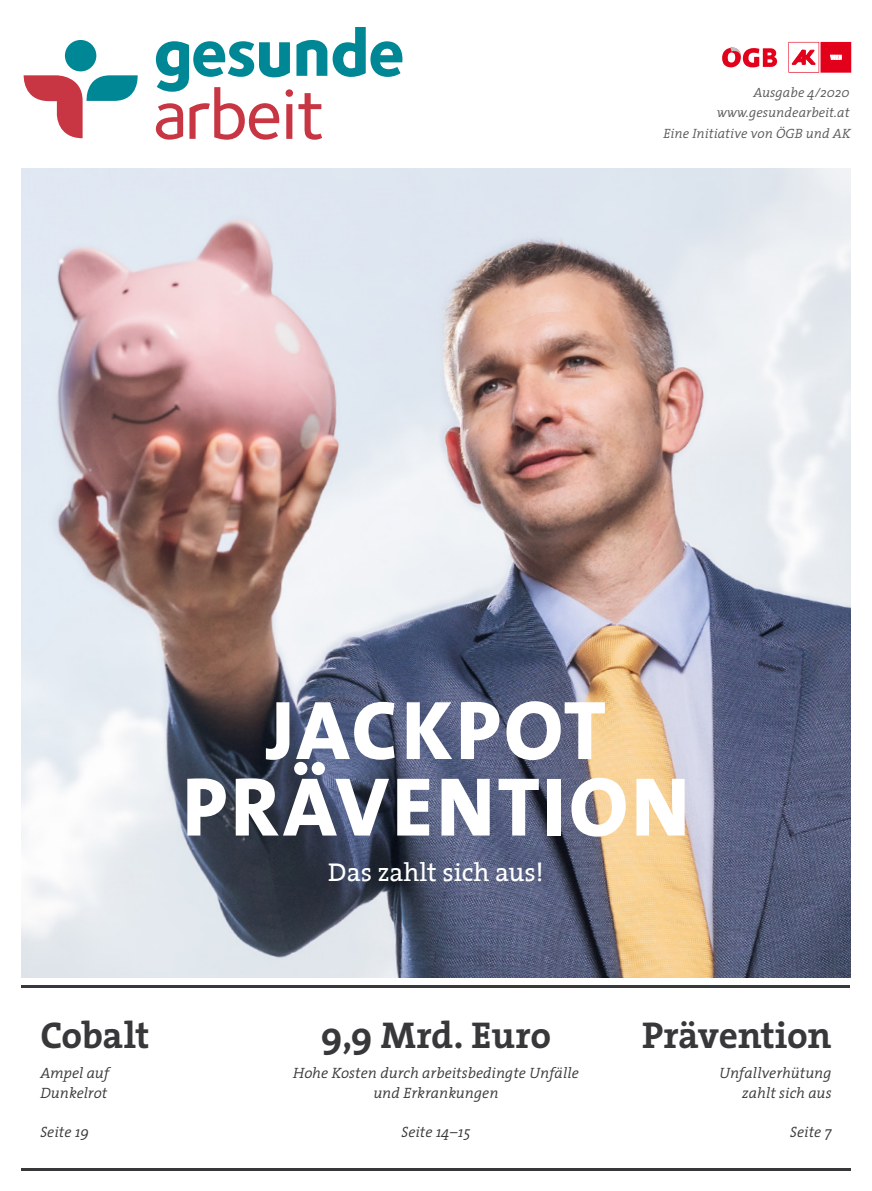
<style>
.page{position:relative;width:872px;height:1191px;background:#fff}
.page>*{position:absolute;margin:0;border:0;box-sizing:border-box;transform-origin:0 0}
.t1{font:800 84px/76.5px "The Sans";letter-spacing:.04em;color:#fff;text-align:center}
.t2{font:700 37.5px "The Serif";letter-spacing:-.01em;color:#38373a}
.t3{font:25.95px "The Serif";color:#fff}
.t4{font:italic 300 15px/19.5px "The Serif";letter-spacing:.005em;color:#38373a}
.t5{font:italic 300 13.5px/20.2px "The Serif";letter-spacing:.005em;color:#58585a;text-align:right}
</style>
<div class="page">
<div style="left:821px;top:42px;width:29px;height:30px;background:#e2001a"></div>
<svg style="left:830px;top:54px;width:12px;height:6px"></svg>
<svg style="left:791px;top:49px;width:25px;height:16px"></svg>
<svg style="left:722px;top:47px;width:55px;height:20px"></svg>
<hr style="left:21px;top:1168px;width:829px;height:2px;background:#38373a">
<svg style="left:156px;top:27px;width:246px;height:113px"></svg>
<svg style="left:24px;top:75px;width:114px;height:63px"></svg>
<div style="left:65px;top:40px;width:31px;height:31px;background:#008795;border-radius:50%"></div>
<hr style="left:21px;top:985px;width:829px;height:2px;background:#38373a">
<img style="left:21px;top:169px;width:829px;height:808px">
<p class="t5" style="left:753px;top:82px;width:98px">Ausgabe 4/2020</p>
<p class="t5" style="left:663px;top:102px;width:189px">www.gesundearbeit.at<br>Eine Initiative von ÖGB und AK</p>
<h1 class="t1" style="left:182px;top:690px;width:509px">JACKPOT<br>PRÄVENTION</h1>
<h3 class="t3" style="left:328px;top:850px;width:217px">Das zahlt sich aus!</h3>
<h2 class="t2" style="left:40px;top:1003px;width:111px">Cobalt</h2>
<p class="t4" style="left:40px;top:1063px;width:70px">Ampel auf<br>Dunkelrot</p>
<p class="t4" style="left:40px;top:1121px;width:50px">Seite 19</p>
<h2 class="t2" style="left:321px;top:1003px;width:232px">9,9 Mrd. Euro</h2>
<p class="t4" style="left:293px;top:1063px;width:287px;text-align:center">Hohe Kosten durch arbeitsbedingte Unfälle und Erkrankungen</p>
<p class="t4" style="left:401px;top:1121px;width:71px">Seite 14–15</p>
<h2 class="t2" style="left:642px;top:1003px;width:191px">Prävention</h2>
<p class="t4" style="left:719px;top:1063px;width:114px;text-align:right">Unfallverhütung zahlt sich aus</p>
<p class="t4" style="left:790px;top:1121px;width:43px">Seite 7</p>
</div>
